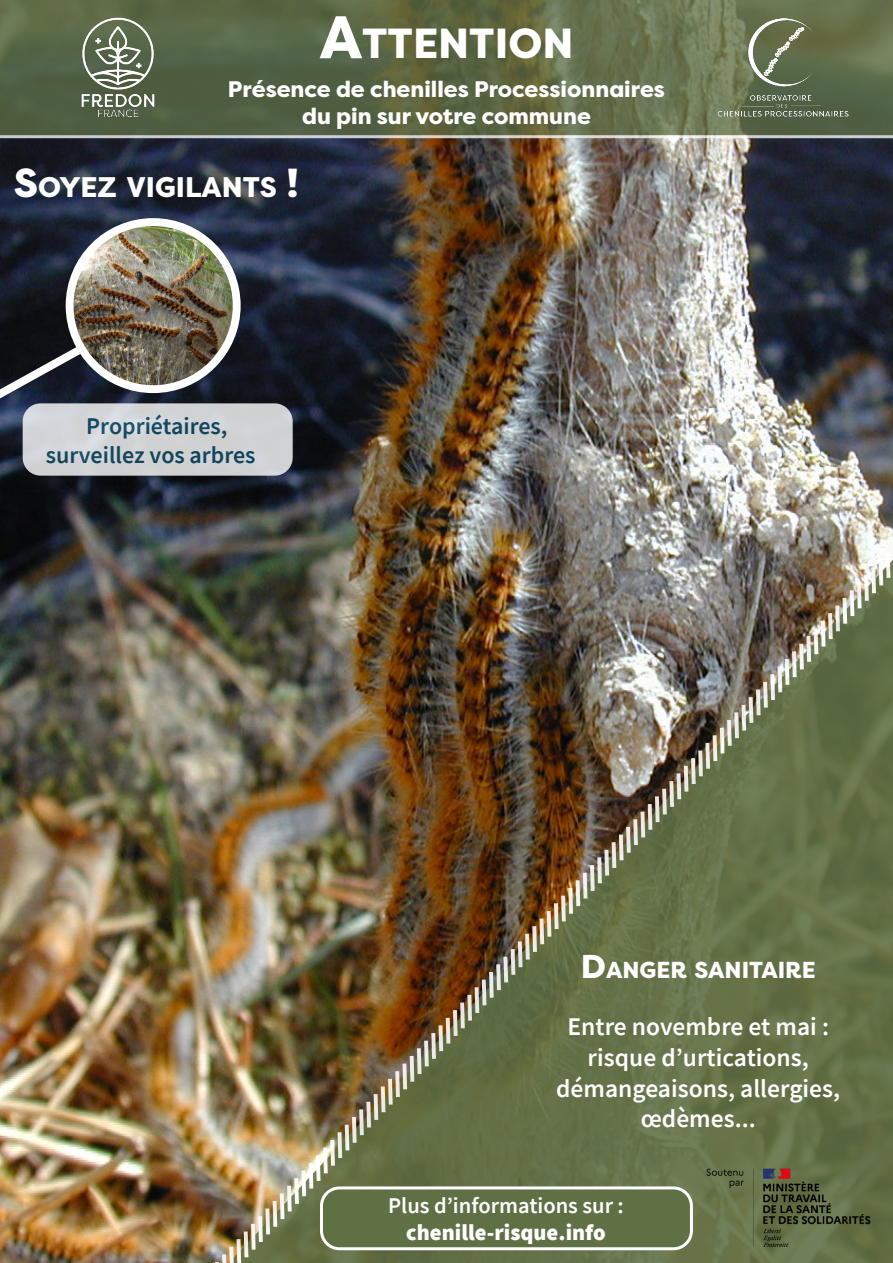
<style>
.page{position:relative;width:893px;height:1263px;background:#fff}
.page>*{position:absolute;margin:0;border:0;box-sizing:border-box;transform-origin:0 0}
.t1{font:800 42px "Filson Pro";color:#fff}
.t2{font:800 28.35px "Filson Pro";color:#fff}
.t3{font:600 25.5px/30.6px "Source Sans Pro";color:#fff;text-align:center}
.t4{font:600 24px/28.8px "Source Sans Pro";color:#115169;text-align:center}
.t5{font:800 23.1px "Filson Pro";color:#fff}
.t6{font:800 22.5px/27px "Filson Pro";color:#fff;text-align:center}
.t7{font:600 22.5px "Source Sans Pro";color:#fff}
.t8{font:900 22.5px "Source Sans Pro";color:#fff}
.s1{font-size:60px}
.s2{font-size:40.5px}
.s3{color:#fff}
.s4{font-size:33px}
</style>
<div class="page">
<img style="left:0;top:138px;width:893px;height:1125px">
<svg style="left:0;top:0;width:893px;height:138px;background:#606c4a"></svg>
<div style="left:23px;top:403px;width:270px;height:73px;background:#d1d2d4;border-radius:18px"></div>
<img style="left:70px;top:222px;width:167px;height:167px;border-radius:84px">
<div style="left:66px;top:218px;width:175px;height:175px;border:8px solid #fff;border-radius:50%"></div>
<svg style="left:0;top:340px;width:89px;height:71px"></svg>
<img style="left:168px;top:525px;width:725px;height:738px">
<div style="left:321px;top:1188px;width:370px;height:61px;background:#5f7045;border-radius:18px"></div>
<div style="left:320px;top:1186px;width:373px;height:64px;border:3px solid #fff;border-radius:18px"></div>
<img style="left:61px;top:11px;width:115px;height:115px">
<img style="left:718px;top:18px;width:130px;height:101px">
<img style="left:695px;top:1165px;width:190px;height:85px">
<p class="t1" style="left:319px;top:17px;width:255px"><span class="s1">A</span>TTENTION</p>
<p class="t6" style="left:228px;top:76px;width:439px">Présence de chenilles Processionnaires du pin sur votre commune</p>
<p class="t2" style="left:14px;top:170px;width:287px"><span class="s2">S</span>OYEZ VIGILANTS <span class="s2">!</span></p>
<p class="t4" style="left:46px;top:411px;width:224px">Propriétaires, surveillez vos arbres <span class="s3">!</span></p>
<p class="t5" style="left:581px;top:955px;width:236px"><span class="s4">D</span>ANGER SANITAIRE</p>
<p class="t3" style="left:567px;top:1011px;width:263px">Entre novembre et mai :</p>
<p class="t3" style="left:556px;top:1042px;width:285px">risque d’urtications, démangeaisons, allergies, œdèmes...</p>
<p class="t7" style="left:388px;top:1191px;width:237px">Plus d’informations sur :</p>
<p class="t8" style="left:406px;top:1217px;width:201px">chenille-risque.info</p>
</div>
